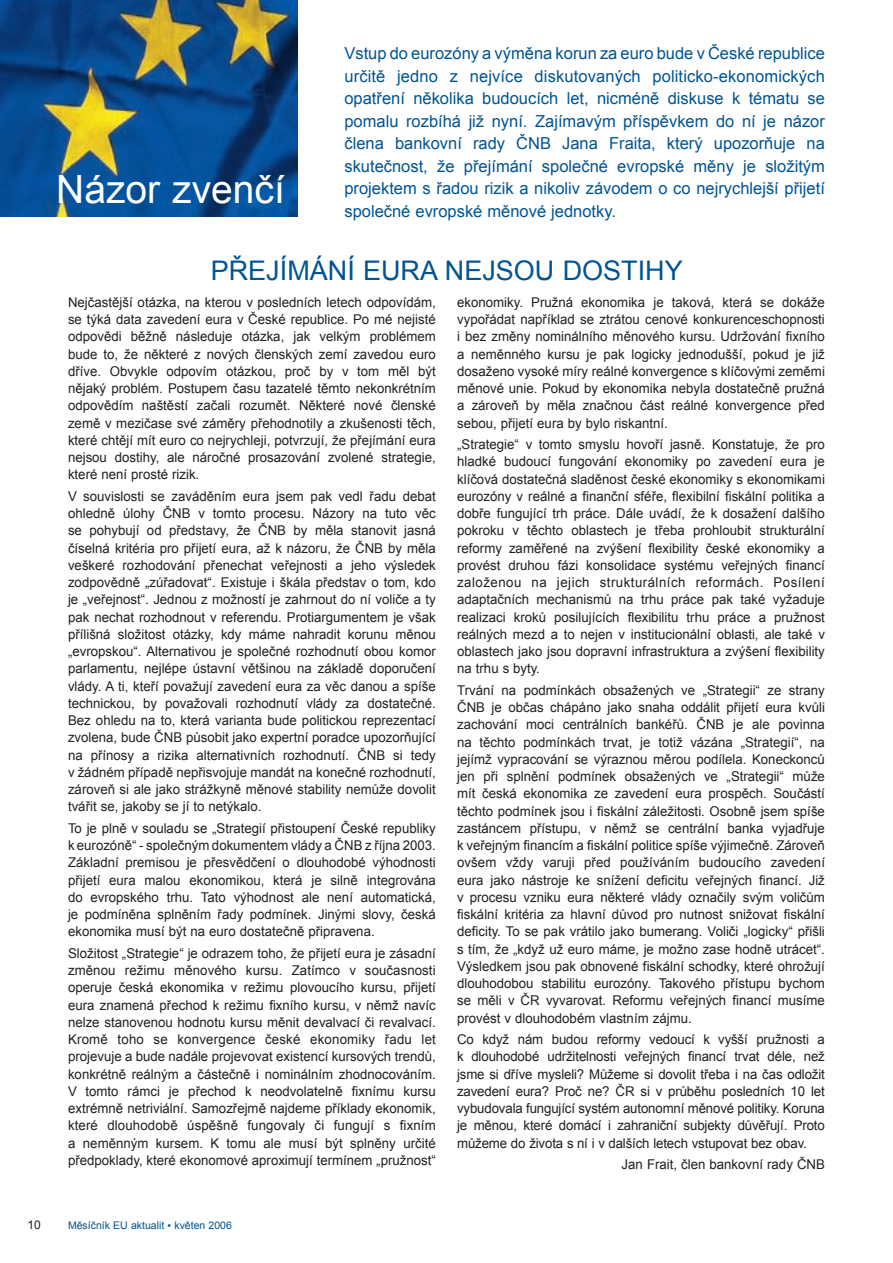
<style>
.page{position:relative;width:893px;height:1263px;background:#fff}
.page>*{position:absolute;margin:0;border:0;box-sizing:border-box;transform-origin:0 0}
.t1{font:39px "Arial";color:#fff}
.t2{font:27px "Arial";color:#005492}
.t3{font:16.5px/22.5px "Arial";color:#005492;text-align:justify}
.t4{font:13.5px/17.2px "Arial";color:#231f20;text-align:justify}
.t5{font:12px "Arial";color:#231f20}
.t6{font:10.5px "Arial";color:#005492}
</style>
<div class="page">
<img style="left:0;top:0;width:298px;height:217px">
<h1 class="t1" style="left:56px;top:163px;width:230px">Názor zvenčí</h1>
<p class="t3" style="left:344px;top:42px;width:482px">Vstup do eurozóny a výměna korun za euro bude v České republice určitě jedno z nejvíce diskutovaných politicko-ekonomických opatření několika budoucích let, nicméně diskuse k tématu se pomalu rozbíhá již nyní. Zajímavým příspěvkem do ní je názor člena bankovní rady ČNB Jana Fraita, který upozorňuje na skutečnost, že přejímání společné evropské měny je složitým projektem s řadou rizik a nikoliv závodem o co nejrychlejší přijetí společné evropské měnové jednotky.</p>
<h2 class="t2" style="left:211px;top:252px;width:473px">PŘEJÍMÁNÍ EURA NEJSOU DOSTIHY</h2>
<p class="t4" style="left:68px;top:294px;width:369px">Nejčastější otázka, na kterou v posledních letech odpovídám, se týká data zavedení eura v České republice. Po mé nejisté odpovědi běžně následuje otázka, jak velkým problémem bude to, že některé z nových členských zemí zavedou euro dříve. Obvykle odpovím otázkou, proč by v tom měl být nějaký problém. Postupem času tazatelé těmto nekonkrétním odpovědím naštěstí začali rozumět. Některé nové členské země v mezičase své záměry přehodnotily a zkušenosti těch, které chtějí mít euro co nejrychleji, potvrzují, že přejímání eura nejsou dostihy, ale náročné prosazování zvolené strategie, které není prosté rizik.</p>
<p class="t4" style="left:68px;top:488px;width:369px">V souvislosti se zaváděním eura jsem pak vedl řadu debat ohledně úlohy ČNB v tomto procesu. Názory na tuto věc se pohybují od představy, že ČNB by měla stanovit jasná číselná kritéria pro přijetí eura, až k názoru, že ČNB by měla veškeré rozhodování přenechat veřejnosti a jeho výsledek zodpovědně „zúřadovat“. Existuje i škála představ o tom, kdo je „veřejnost“. Jednou z možností je zahrnout do ní voliče a ty pak nechat rozhodnout v referendu. Protiargumentem je však přílišná složitost otázky, kdy máme nahradit korunu měnou „evropskou“. Alternativou je společné rozhodnutí obou komor parlamentu, nejlépe ústavní většinou na základě doporučení vlády. A ti, kteří považují zavedení eura za věc danou a spíše technickou, by považovali rozhodnutí vlády za dostatečné.<br>Bez ohledu na to, která varianta bude politickou reprezentací zvolena, bude ČNB působit jako expertní poradce upozorňující na přínosy a rizika alternativních rozhodnutí. ČNB si tedy v žádném případě nepřisvojuje mandát na konečné rozhodnutí, zároveň si ale jako strážkyně měnové stability nemůže dovolit tvářit se, jakoby se jí to netýkalo.</p>
<p class="t4" style="left:68px;top:820px;width:369px">To je plně v souladu se „Strategií přistoupení České republiky k eurozóně“ - společným dokumentem vlády a ČNB z října 2003.<br>Základní premisou je přesvědčení o dlouhodobé výhodnosti přijetí eura malou ekonomikou, která je silně integrována do evropského trhu. Tato výhodnost ale není automatická, je podmíněna splněním řady podmínek. Jinými slovy, česká ekonomika musí být na euro dostatečně připravena.</p>
<p class="t4" style="left:68px;top:945px;width:369px">Složitost „Strategie“ je odrazem toho, že přijetí eura je zásadní změnou režimu měnového kursu. Zatímco v současnosti operuje česká ekonomika v režimu plovoucího kursu, přijetí eura znamená přechod k režimu fixního kursu, v němž navíc nelze stanovenou hodnotu kursu měnit devalvací či revalvací.<br>Kromě toho se konvergence české ekonomiky řadu let projevuje a bude nadále projevovat existencí kursových trendů, konkrétně reálným a částečně i nominálním zhodnocováním.<br>V tomto rámci je přechod k neodvolatelně fixnímu kursu extrémně netriviální. Samozřejmě najdeme příklady ekonomik, které dlouhodobě úspěšně fungovaly či fungují s fixním a neměnným kursem. K tomu ale musí být splněny určité předpoklady, které ekonomové aproximují termínem „pružnost“</p>
<p class="t4" style="left:457px;top:294px;width:369px">ekonomiky. Pružná ekonomika je taková, která se dokáže vypořádat například se ztrátou cenové konkurenceschopnosti i bez změny nominálního měnového kursu. Udržování fixního a neměnného kursu je pak logicky jednodušší, pokud je již dosaženo vysoké míry reálné konvergence s klíčovými zeměmi měnové unie. Pokud by ekonomika nebyla dostatečně pružná a zároveň by měla značnou část reálné konvergence před sebou, přijetí eura by bylo riskantní.</p>
<p class="t4" style="left:457px;top:436px;width:369px">„Strategie“ v tomto smyslu hovoří jasně. Konstatuje, že pro hladké budoucí fungování ekonomiky po zavedení eura je klíčová dostatečná sladěnost české ekonomiky s ekonomikami eurozóny v reálné a finanční sféře, flexibilní fiskální politika a dobře fungující trh práce. Dále uvádí, že k dosažení dalšího pokroku v těchto oblastech je třeba prohloubit strukturální reformy zaměřené na zvýšení flexibility české ekonomiky a provést druhou fázi konsolidace systému veřejných financí založenou na jejich strukturálních reformách. Posílení adaptačních mechanismů na trhu práce pak také vyžaduje realizaci kroků posilujících flexibilitu trhu práce a pružnost reálných mezd a to nejen v institucionální oblasti, ale také v oblastech jako jsou dopravní infrastruktura a zvýšení flexibility na trhu s byty.</p>
<p class="t4" style="left:457px;top:682px;width:369px">Trvání na podmínkách obsažených ve „Strategii“ ze strany ČNB je občas chápáno jako snaha oddálit přijetí eura kvůli zachování moci centrálních bankéřů. ČNB je ale povinna na těchto podmínkách trvat, je totiž vázána „Strategií“, na jejímž vypracování se výraznou měrou podílela. Koneckonců jen při splnění podmínek obsažených ve „Strategii“ může mít česká ekonomika ze zavedení eura prospěch. Součástí těchto podmínek jsou i fiskální záležitosti. Osobně jsem spíše zastáncem přístupu, v němž se centrální banka vyjadřuje k veřejným financím a fiskální politice spíše výjimečně. Zároveň ovšem vždy varuji před používáním budoucího zavedení eura jako nástroje ke snížení deficitu veřejných financí. Již v procesu vzniku eura některé vlády označily svým voličům fiskální kritéria za hlavní důvod pro nutnost snižovat fiskální deficity. To se pak vrátilo jako bumerang. Voliči „logicky“ přišli s tím, že „když už euro máme, je možno zase hodně utrácet“.<br>Výsledkem jsou pak obnovené fiskální schodky, které ohrožují dlouhodobou stabilitu eurozóny. Takového přístupu bychom se měli v ČR vyvarovat. Reformu veřejných financí musíme provést v dlouhodobém vlastním zájmu.</p>
<p class="t4" style="left:457px;top:1031px;width:369px">Co když nám budou reformy vedoucí k vyšší pružnosti a k dlouhodobé udržitelnosti veřejných financí trvat déle, než jsme si dříve mysleli? Můžeme si dovolit třeba i na čas odložit zavedení eura? Proč ne? ČR si v průběhu posledních 10 let vybudovala fungující systém autonomní měnové politiky. Koruna je měnou, které domácí i zahraniční subjekty důvěřují. Proto můžeme do života s ní i v dalších letech vstupovat bez obav.</p>
<p class="t4" style="left:622px;top:1156px;width:205px">Jan Frait, člen bankovní rady ČNB</p>
<p class="t5" style="left:27px;top:1217px;width:15px">10</p>
<p class="t6" style="left:68px;top:1218px;width:165px">Měsíčník EU aktualit ▪ květen 2006</p>
</div>
